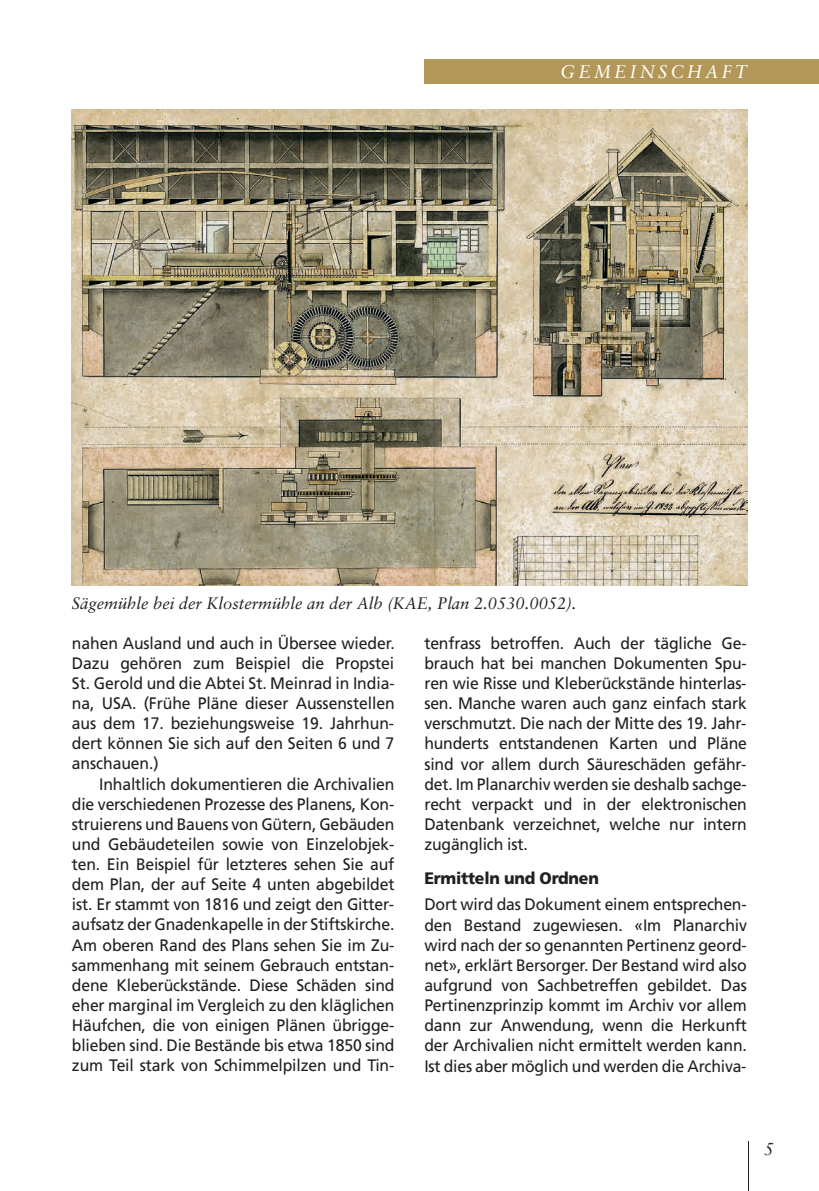
<style>
.page{position:relative;width:819px;height:1191px;background:#fff}
.page>*{position:absolute;margin:0;border:0;box-sizing:border-box;transform-origin:0 0}
.t1{font:italic 18.38px "Sabon";letter-spacing:.165em;color:#fff}
.t2{font:italic 17.5px "Sabon";color:#231f20}
.t3{font:16.62px/20.1px "Frutiger";letter-spacing:-.01em;color:#231f20;text-align:justify;scale:.95 1}
.t4{font:italic 16.62px "Sabon";color:#231f20}
.t5{font:900 16.62px "Frutiger";letter-spacing:-.015em;color:#231f20;scale:.95 1}
</style>
<div class="page">
<div style="left:424px;top:60px;width:394px;height:24px;background:#b39758"></div>
<hr style="left:748px;top:1141px;width:1px;height:50px;background:#231f20">
<img style="left:72px;top:109px;width:675px;height:477px">
<p class="t1" style="left:560px;top:64px;width:188px">GEMEINSCHAFT</p>
<p class="t4" style="left:72px;top:596px;width:506px">Sägemühle bei der Klostermühle an der Alb (KAE, Plan 2.0530.0052).</p>
<p class="t3" style="left:72px;top:634px;width:341px">nahen Ausland und auch in Übersee wieder.<br>Dazu gehören zum Beispiel die Propstei St. Gerold und die Abtei St. Meinrad in India&shy;na, USA. (Frühe Pläne dieser Aussenstellen aus dem 17. beziehungsweise 19. Jahrhun&shy;dert können Sie sich auf den Seiten 6 und 7 anschauen.)</p>
<p class="t3" style="left:72px;top:775px;width:341px;text-indent:27px">Inhaltlich dokumentieren die Archivalien die verschiedenen Prozesse des Planens, Kon&shy;struierens und Bauens von Gütern, Gebäuden und Gebäudeteilen sowie von Einzelobjek&shy;ten. Ein Beispiel für letzteres sehen Sie auf dem Plan, der auf Seite 4 unten abgebildet ist. Er stammt von 1816 und zeigt den Gitter&shy;aufsatz der Gnadenkapelle in der Stiftskirche.<br>Am oberen Rand des Plans sehen Sie im Zu&shy;sammenhang mit seinem Gebrauch entstan&shy;dene Kleberückstände. Diese Schäden sind eher marginal im Vergleich zu den kläglichen Häufchen, die von einigen Plänen übrigge&shy;blieben sind. Die Bestände bis etwa 1850 sind zum Teil stark von Schimmelpilzen und Tin-</p>
<p class="t3" style="left:424px;top:634px;width:341px">tenfrass betroffen. Auch der tägliche Ge&shy;brauch hat bei manchen Dokumenten Spu&shy;ren wie Risse und Kleberückstände hinterlas&shy;sen. Manche waren auch ganz einfach stark verschmutzt. Die nach der Mitte des 19. Jahr&shy;hunderts entstandenen Karten und Pläne sind vor allem durch Säureschäden gefähr&shy;det. Im Planarchiv werden sie deshalb sachge&shy;recht verpackt und in der elektronischen Datenbank verzeichnet, welche nur intern zugänglich ist.</p>
<p class="t5" style="left:424px;top:871px;width:185px">Ermitteln und Ordnen</p>
<p class="t3" style="left:424px;top:896px;width:341px">Dort wird das Dokument einem entsprechen&shy;den Bestand zugewiesen. «Im Planarchiv wird nach der so genannten Pertinenz geord&shy;net», erklärt Bersorger. Der Bestand wird also aufgrund von Sachbetreffen gebildet. Das Pertinenzprinzip kommt im Archiv vor allem dann zur Anwendung, wenn die Herkunft der Archivalien nicht ermittelt werden kann.<br>Ist dies aber möglich und werden die Archiva-</p>
<p class="t2" style="left:764px;top:1141px;width:11px">5</p>
</div>
